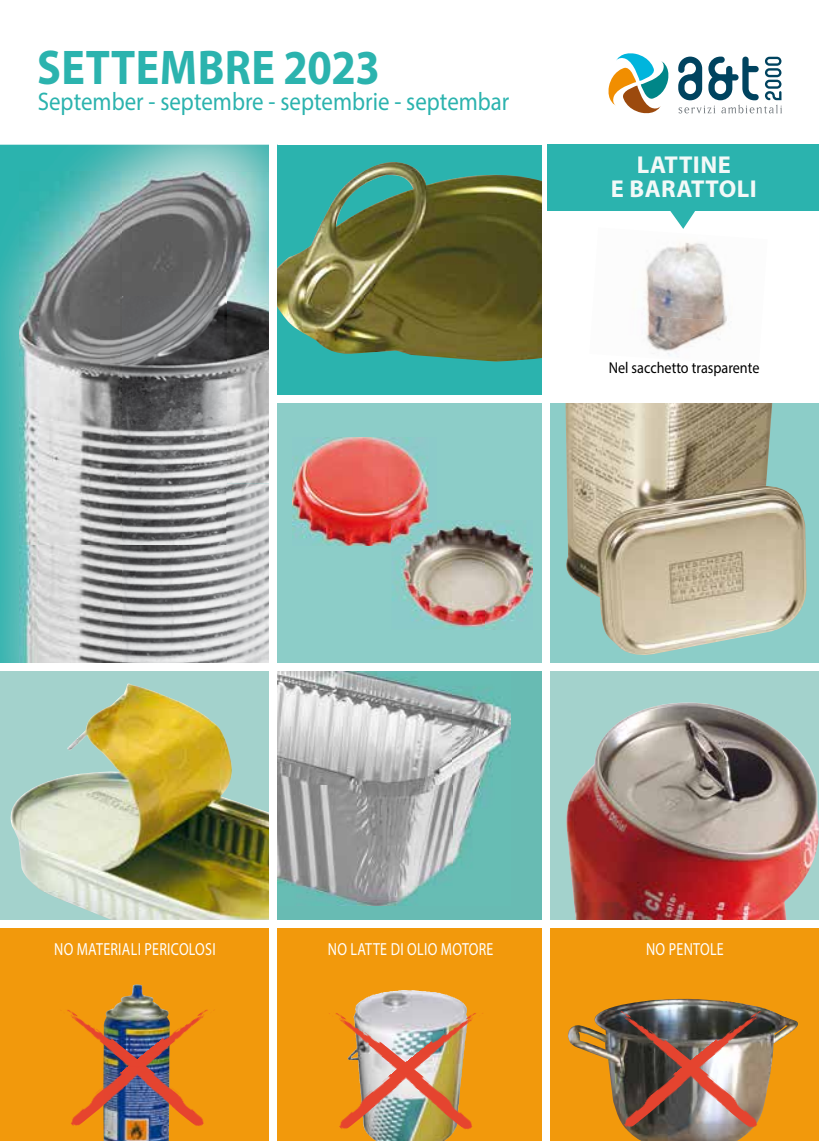
<style>
.page{position:relative;width:819px;height:1141px;background:#fff}
.page>*{position:absolute;margin:0;border:0;box-sizing:border-box;transform-origin:0 0}
.t1{font:700 49px "Myriad Pro";letter-spacing:.01em;color:#2bb3ae;scale:.9 1}
.t2{font:25.38px "Myriad Pro";color:#2bb3ae;scale:.9 1}
.t3{font:700 24.5px/24.5px "Myriad Pro";letter-spacing:.02em;color:#f2f9f8;text-align:center}
.t4{font:17.5px "Myriad Pro";letter-spacing:.02em;color:#fff;scale:.8 1}
.t5{font:15.75px "Myriad Pro";color:#000;scale:.9 1}
</style>
<div class="page">
<div style="left:274px;top:663px;width:272px;height:261px;background:#68bbb3"></div>
<div style="left:277px;top:926px;width:261px;height:215px;background:#f2990c"></div>
<div style="left:532px;top:926px;width:287px;height:215px;background:#f2990c"></div>
<div style="left:0;top:926px;width:274px;height:215px;background:#f2990c"></div>
<img style="left:0;top:145px;width:269px;height:518px">
<img style="left:20px;top:172px;width:249px;height:491px">
<div style="left:277px;top:145px;width:265px;height:251px;background:#2bb3ae"></div>
<img style="left:277px;top:162px;width:265px;height:200px">
<div style="left:277px;top:403px;width:267px;height:261px;background:#8ccdc8"></div>
<div style="left:548px;top:399px;width:271px;height:265px;background:#8ccdc8"></div>
<img style="left:565px;top:403px;width:242px;height:252px">
<div style="left:0;top:671px;width:270px;height:251px;background:#a3d2cc"></div>
<img style="left:10px;top:684px;width:260px;height:236px">
<img style="left:277px;top:670px;width:234px;height:235px">
<img style="left:277px;top:670px;width:12px;height:12px">
<div style="left:549px;top:666px;width:270px;height:254px;background:#a3d2cc"></div>
<img style="left:566px;top:702px;width:252px;height:218px">
<div style="left:270px;top:134px;width:7px;height:1007px;background:#fff"></div>
<div style="left:271px;top:395px;width:548px;height:8px;background:#fff"></div>
<div style="left:0;top:663px;width:819px;height:7px;background:#fff"></div>
<img style="left:103px;top:984px;width:66px;height:157px">
<div style="left:0;top:920px;width:819px;height:7px;background:#fff"></div>
<img style="left:355px;top:990px;width:91px;height:151px">
<img style="left:568px;top:999px;width:230px;height:142px">
<img style="left:392px;top:521px;width:141px;height:108px">
<img style="left:292px;top:437px;width:138px;height:109px">
<img style="left:391px;top:520px;width:45px;height:26px">
<svg style="left:678px;top:57px;width:104px;height:56px"></svg>
<svg style="left:608px;top:53px;width:61px;height:61px"></svg>
<img style="left:67px;top:1009px;width:148px;height:119px">
<img style="left:335px;top:1013px;width:148px;height:119px">
<img style="left:609px;top:1011px;width:9px;height:119px">
<img style="left:618px;top:1011px;width:155px;height:119px">
<div style="left:542px;top:139px;width:7px;height:1002px;background:#fff"></div>
<div style="left:547px;top:145px;width:272px;height:66px;background:#2bb3ae"></div>
<svg style="left:670px;top:211px;width:25px;height:16px"></svg>
<img style="left:644px;top:227px;width:82px;height:85px">
<img style="left:646px;top:312px;width:81px;height:44px">
<h1 class="t1" style="left:37px;top:35px;width:382px">SETTEMBRE 2023</h1>
<h2 class="t2" style="left:38px;top:86px;width:525px">September - septembre - septembrie - septembar</h2>
<h3 class="t3" style="left:611px;top:152px;width:147px">LATTINE<br>E BARATTOLI</h3>
<p class="t5" style="left:608px;top:358px;width:169px">Nel sacchetto trasparente</p>
<p class="t4" style="left:54px;top:938px;width:203px">NO MATERIALI PERICOLOSI</p>
<p class="t4" style="left:328px;top:938px;width:208px">NO LATTE DI OLIO MOTORE</p>
<p class="t4" style="left:646px;top:938px;width:99px">NO PENTOLE</p>
</div>
